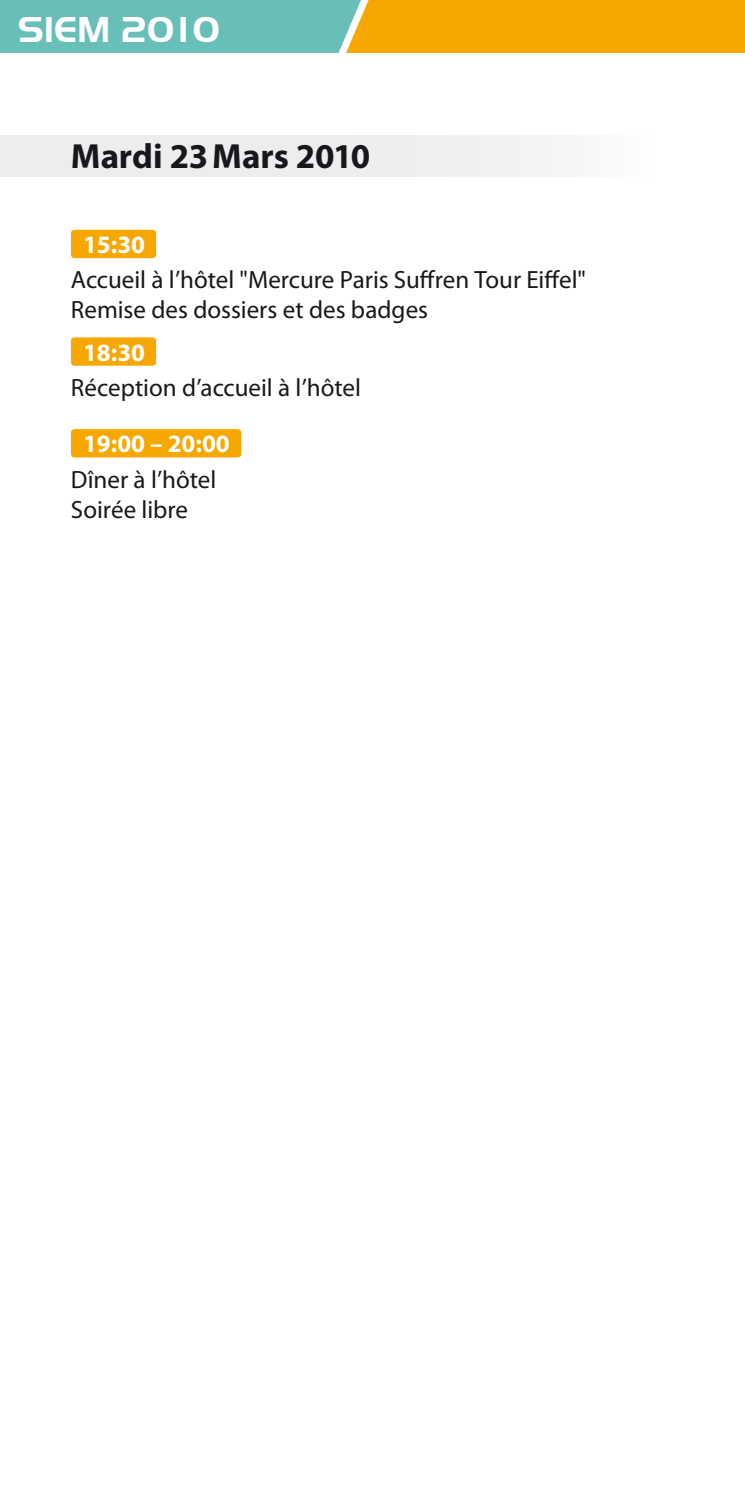
<style>
.page{position:relative;width:745px;height:1489px;background:#fff}
.page>*{position:absolute;margin:0;border:0;box-sizing:border-box;transform-origin:0 0}
.t1{font:700 37.5px "Handel Gothic";color:#fff}
.t2{font:700 35px "Myriad Pro";letter-spacing:-.005em;color:#1a171c}
.t3{font:25px/30px "Myriad Pro";color:#1a171c}
.t4{font:700 25px "Myriad Pro";color:#fff}
</style>
<div class="page">
<div style="left:389px;top:0;width:355px;height:53px;background:#f6a800"></div>
<svg style="left:0;top:0;width:389px;height:53px;background:#75beaa"></svg>
<div style="left:0;top:135px;width:650px;height:41px;background:#ededee"></div>
<div style="left:71px;top:230px;width:85px;height:28px;background:#f6a800;border-radius:4px"></div>
<div style="left:71px;top:337px;width:85px;height:29px;background:#f6a800;border-radius:4px"></div>
<div style="left:71px;top:429px;width:170px;height:28px;background:#f6a800;border-radius:4px"></div>
<h1 class="t1" style="left:18px;top:7px;width:203px">SIEM 2010</h1>
<h2 class="t2" style="left:71px;top:133px;width:300px">Mardi 23Mars 2010</h2>
<p class="t4" style="left:83px;top:228px;width:63px">15:30</p>
<p class="t3" style="left:71px;top:264px;width:516px">Accueil à l’hôtel "Mercure Paris Suffren Tour Eiffel"<br>Remise des dossiers et des badges</p>
<p class="t4" style="left:83px;top:336px;width:63px">18:30</p>
<p class="t3" style="left:71px;top:372px;width:291px">Réception d’accueil à l’hôtel</p>
<p class="t4" style="left:83px;top:427px;width:148px">19:00 – 20:00</p>
<p class="t3" style="left:71px;top:463px;width:147px">Dîner à l’hôtel<br>Soirée libre</p>
</div>
